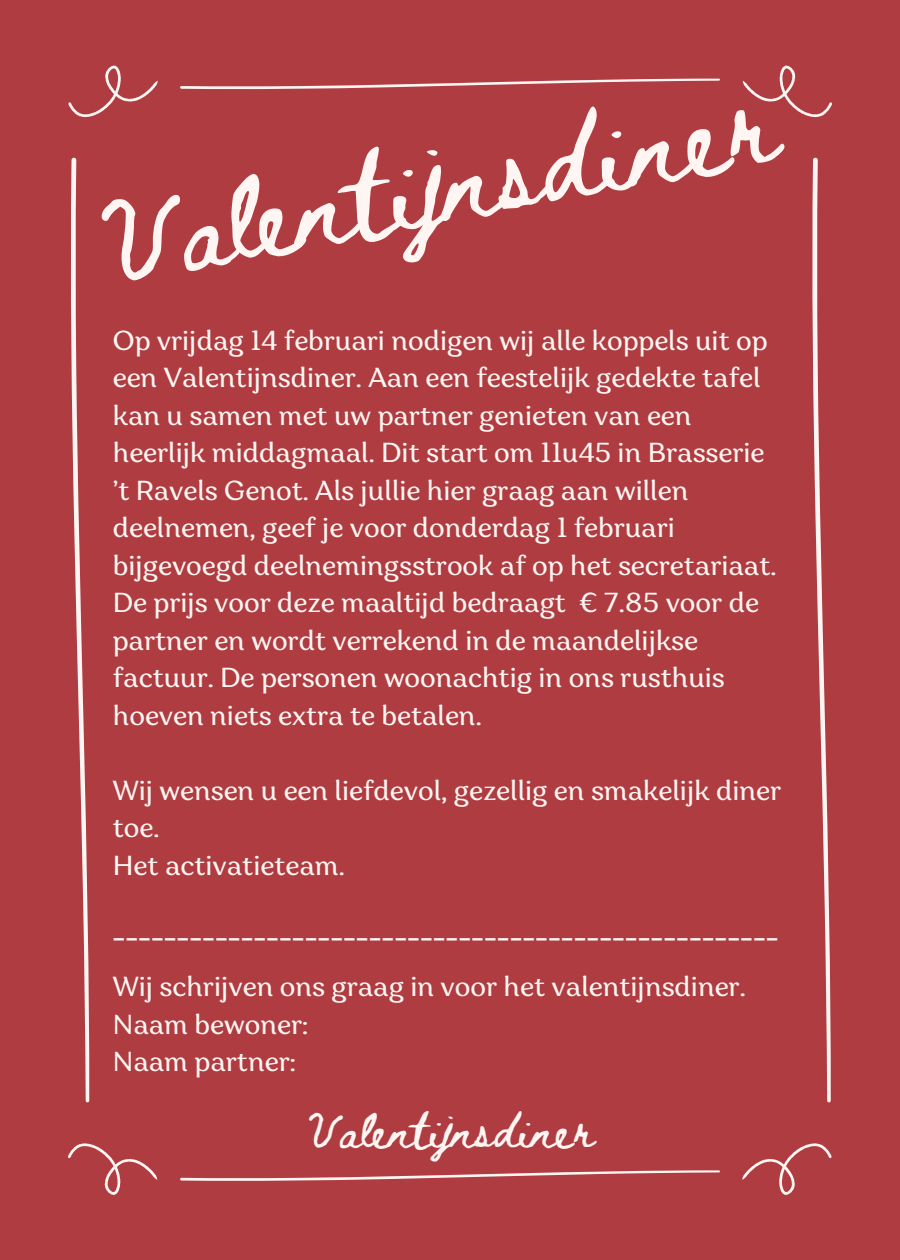
<style>
.page{position:relative;width:900px;height:1260px;background:#ae3c41}
.page>*{position:absolute;margin:0;border:0;box-sizing:border-box;transform-origin:0 0}
.t1{font:83.25px "Beth Ellen";color:#fff5f2}
.t2{font:35px "Beth Ellen";color:#fff5f2}
.t3{font:30px "Garbata";color:#fff5f2}
.t4{font:27.5px/37.5px "Garbata";color:#fff5f2}
</style>
<div class="page">
<svg style="left:71px;top:158px;width:18px;height:944px"></svg>
<svg style="left:812px;top:158px;width:19px;height:944px"></svg>
<svg style="left:180px;top:79px;width:540px;height:11px"></svg>
<svg style="left:180px;top:1170px;width:540px;height:11px"></svg>
<svg style="left:69px;top:65px;width:89px;height:52px"></svg>
<svg style="left:742px;top:65px;width:90px;height:52px"></svg>
<svg style="left:68px;top:1143px;width:90px;height:52px"></svg>
<svg style="left:742px;top:1143px;width:89px;height:52px"></svg>
<p class="t1" style="left:92px;top:205px;width:688px;rotate:-10deg">Valentijnsdiner</p>
<p class="t4" style="left:113px;top:325px;width:665px">Op vrijdag 14 februari nodigen wij alle koppels uit op een Valentijnsdiner. Aan een feestelijk gedekte tafel kan u samen met uw partner genieten van een heerlijk middagmaal. Dit start om 11u45 in Brasserie ’t Ravels Genot. Als jullie hier graag aan willen deelnemen, geef je voor donderdag 1 februari bijgevoegd deelnemingsstrook af op het secretariaat.</p>
<p class="t4" style="left:113px;top:587px;width:648px">De prijs voor deze maaltijd bedraagt € 7.85 voor de partner en wordt verrekend in de maandelijkse factuur. De personen woonachtig in ons rusthuis hoeven niets extra te betalen.</p>
<p class="t4" style="left:113px;top:775px;width:670px">Wij wensen u een liefdevol, gezellig en smakelijk diner toe.</p>
<p class="t4" style="left:113px;top:850px;width:233px">Het activatieteam.</p>
<p class="t3" style="left:113px;top:927px;width:668px">----------------------------------------------------</p>
<h1 class="t4" style="left:113px;top:971px;width:634px">Wij schrijven ons graag in voor het valentijnsdiner.</h1>
<p class="t4" style="left:113px;top:1009px;width:197px">Naam bewoner:</p>
<p class="t4" style="left:113px;top:1046px;width:184px">Naam partner:</p>
<p class="t2" style="left:306px;top:1115px;width:290px">Valentijnsdiner</p>
</div>
